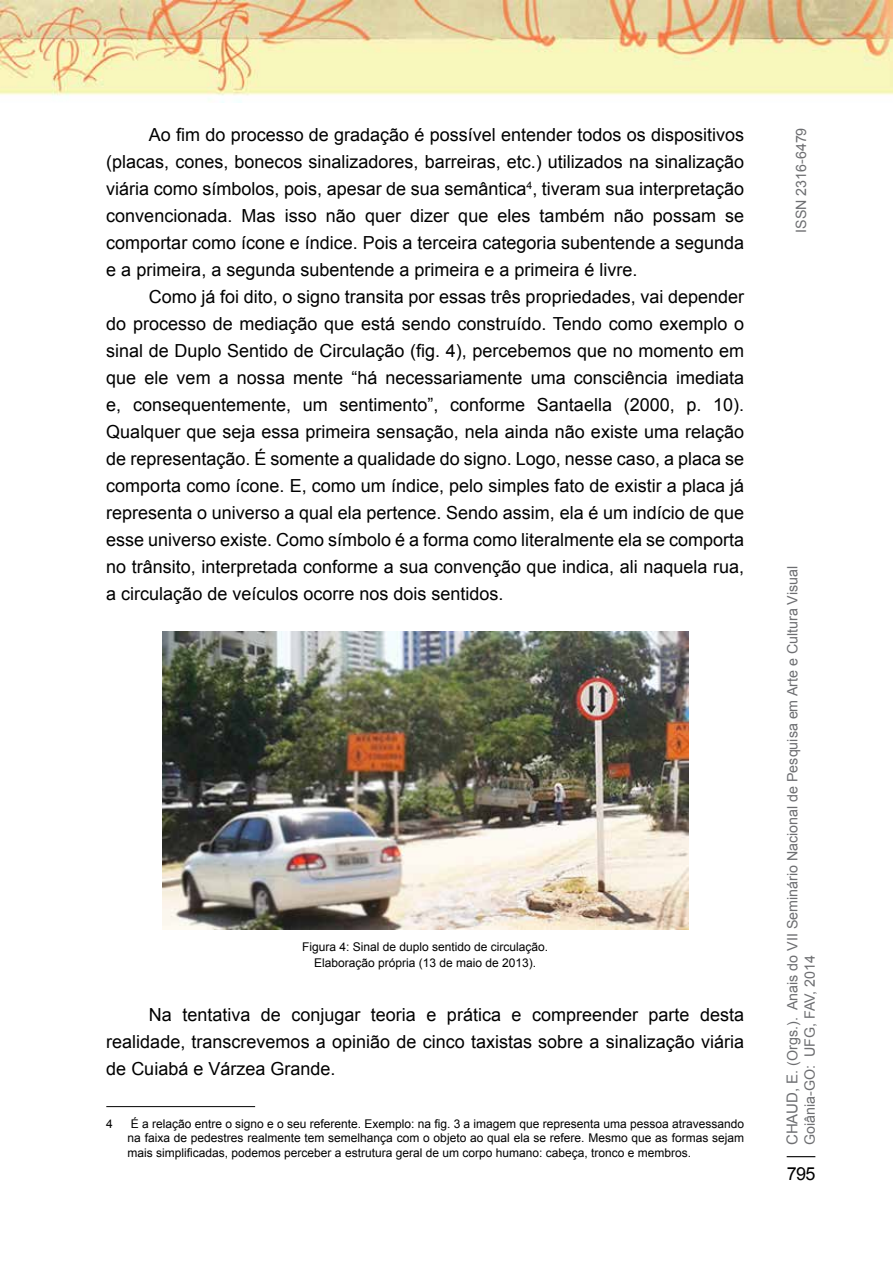
<style>
.page{position:relative;width:893px;height:1263px;background:#fff}
.page>*{position:absolute;margin:0;border:0;box-sizing:border-box;transform-origin:0 0}
.t1{font:18px/27px "Arial";color:#000;text-align:justify}
.t2{font:14.25px/17.1px "Arial";color:#6d6e71}
.t3{font:12px/14.4px "Arial";color:#000;text-align:center}
.s1{font-size:15px}
</style>
<div class="page">
<svg style="left:787px;top:1156px;width:28px;height:1px"></svg>
<img style="left:0;top:0;width:893px;height:102px">
<hr style="left:106px;top:1106px;width:149px;height:1px;background:#000">
<img style="left:162px;top:631px;width:526px;height:298px">
<p class="t1" style="left:106px;top:121px;width:639px;text-indent:43px">Ao fim do processo de gradação é possível entender todos os dispositivos (placas, cones, bonecos sinalizadores, barreiras, etc.) utilizados na sinalização viária como símbolos, pois, apesar de sua semântica<sup>4</sup>, tiveram sua interpretação convencionada. Mas isso não quer dizer que eles também não possam se comportar como ícone e índice. Pois a terceira categoria subentende a segunda e a primeira, a segunda subentende a primeira e a primeira é livre.</p>
<p class="t1" style="left:106px;top:283px;width:639px;text-indent:43px">Como já foi dito, o signo transita por essas três propriedades, vai depender do processo de mediação que está sendo construído. Tendo como exemplo o sinal de Duplo Sentido de Circulação (fig. 4), percebemos que no momento em que ele vem a nossa mente “há necessariamente uma consciência imediata e, consequentemente, um sentimento”, conforme Santaella (2000, p. 10).<br>Qualquer que seja essa primeira sensação, nela ainda não existe uma relação de representação. É somente a qualidade do signo. Logo, nesse caso, a placa se comporta como ícone. E, como um índice, pelo simples fato de existir a placa já representa o universo a qual ela pertence. Sendo assim, ela é um indício de que esse universo existe. Como símbolo é a forma como literalmente ela se comporta no trânsito, interpretada conforme a sua convenção que indica, ali naquela rua, a circulação de veículos ocorre nos dois sentidos.</p>
<p class="t3" style="left:302px;top:938px;width:248px;line-height:16.5px">Figura 4: Sinal de duplo sentido de circulação.<br>Elaboração própria (13 de maio de 2013).</p>
<p class="t1" style="left:106px;top:1001px;width:639px;text-indent:43px">Na tentativa de conjugar teoria e prática e compreender parte desta realidade, transcrevemos a opinião de cinco taxistas sobre a sinalização viária de Cuiabá e Várzea Grande.</p>
<p class="t3" style="left:106px;top:1116px;width:8px">4</p>
<p class="t3" style="left:128px;top:1116px;width:618px;text-align:justify">É a relação entre o signo e o seu referente. Exemplo: na fig. 3 a imagem que representa uma pessoa atravessando na faixa de pedestres realmente tem semelhança com o objeto ao qual ela se refere. Mesmo que as formas sejam mais simplificadas, podemos perceber a estrutura geral de um corpo humano: cabeça, tronco e membros.</p>
<p class="t2" style="left:793px;top:233px;width:107px;rotate:-90deg">ISSN 2316-6479</p>
<p class="t2" style="left:784px;top:1145px;width:581px;rotate:-90deg"><span class="s1">Chaud, E</span>. (Orgs.). Anais do VII Seminário Nacional de Pesquisa em Arte e Cultura Visual<br>Goiânia-GO: U FG, FAV, 2014</p>
<p class="t1" style="left:787px;top:1160px;width:30px">795</p>
</div>
